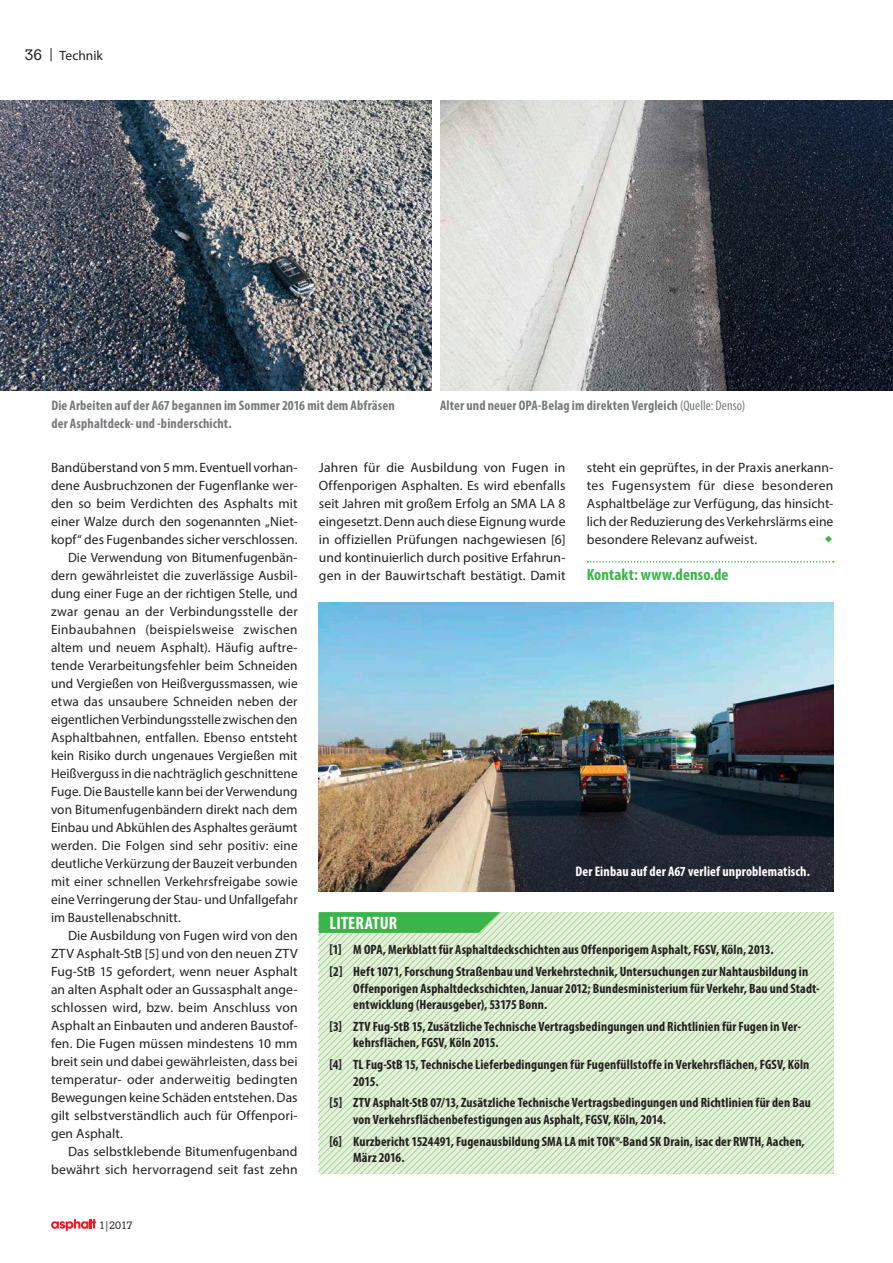
<style>
.page{position:relative;width:893px;height:1263px;background:#fff}
.page>*{position:absolute;margin:0;border:0;box-sizing:border-box;transform-origin:0 0}
.t1{font:700 condensed 18px "Myriad Pro";letter-spacing:.01em;color:#fff}
.t2{font:700 condensed 16.5px "Myriad Pro";letter-spacing:.01em;color:#3ab54a}
.t3{font:300 15px "Calvert";color:#231f20}
.t4{font:700 condensed 13.8px/18px "Myriad Pro";letter-spacing:.01em;color:#76787b}
.t5{font:700 condensed 13.8px "Myriad Pro";letter-spacing:.01em;color:#fff}
.t6{font:13.5px/18px "Myriad Pro";letter-spacing:.005em;color:#231f20;text-align:justify}
.t7{font:700 condensed 13.5px/16.5px "Myriad Pro";letter-spacing:.01em;color:#231f20}
.t8{font:13.5px "Myriad Pro";letter-spacing:.03em;color:#231f20}
.t9{font:300 10.5px "Calvert";color:#231f20}
.s1{font-weight:400}
</style>
<div class="page">
<svg style="left:51px;top:48px;width:1px;height:13px"></svg>
<svg style="left:51px;top:1219px;width:45px;height:12px"></svg>
<svg style="left:513px;top:912px;width:7px;height:262px;background:#d6eacc"></svg>
<svg style="left:532px;top:912px;width:7px;height:262px;background:#d6eacc"></svg>
<svg style="left:539px;top:912px;width:6px;height:262px;background:#d6eacc"></svg>
<svg style="left:545px;top:912px;width:7px;height:262px;background:#d6eacc"></svg>
<svg style="left:552px;top:912px;width:6px;height:262px;background:#d6eacc"></svg>
<svg style="left:558px;top:912px;width:6px;height:262px;background:#d6eacc"></svg>
<svg style="left:564px;top:912px;width:7px;height:262px;background:#d6eacc"></svg>
<svg style="left:571px;top:912px;width:6px;height:262px;background:#d6eacc"></svg>
<svg style="left:577px;top:912px;width:7px;height:262px;background:#d6eacc"></svg>
<svg style="left:584px;top:912px;width:6px;height:262px;background:#d6eacc"></svg>
<svg style="left:590px;top:912px;width:6px;height:262px;background:#d6eacc"></svg>
<svg style="left:596px;top:912px;width:7px;height:262px;background:#d6eacc"></svg>
<svg style="left:603px;top:912px;width:6px;height:262px;background:#d6eacc"></svg>
<svg style="left:609px;top:912px;width:6px;height:262px;background:#d6eacc"></svg>
<svg style="left:615px;top:912px;width:7px;height:262px;background:#d6eacc"></svg>
<svg style="left:622px;top:912px;width:6px;height:262px;background:#d6eacc"></svg>
<svg style="left:628px;top:912px;width:7px;height:262px;background:#d6eacc"></svg>
<svg style="left:635px;top:912px;width:6px;height:262px;background:#d6eacc"></svg>
<svg style="left:641px;top:912px;width:6px;height:262px;background:#d6eacc"></svg>
<svg style="left:647px;top:912px;width:7px;height:262px;background:#d6eacc"></svg>
<svg style="left:654px;top:912px;width:6px;height:262px;background:#d6eacc"></svg>
<svg style="left:660px;top:912px;width:6px;height:262px;background:#d6eacc"></svg>
<svg style="left:666px;top:912px;width:167px;height:262px;background:#d6eacc"></svg>
<svg style="left:319px;top:912px;width:181px;height:262px;background:#cbe6c2"></svg>
<img style="left:319px;top:602px;width:514px;height:289px">
<svg style="left:588px;top:561px;width:246px;height:2px"></svg>
<img style="left:0;top:101px;width:432px;height:289px">
<img style="left:440px;top:101px;width:453px;height:289px">
<p class="t3" style="left:25px;top:46px;width:19px">36</p>
<p class="t6" style="left:60px;top:46px;width:45px">Technik</p>
<p class="t4" style="left:51px;top:396px;width:345px">Die Arbeiten auf der A67 begannen im Sommer 2016 mit dem Abfräsen der Asphaltdeck- und -binderschicht.</p>
<p class="t4" style="left:440px;top:396px;width:307px">Alter und neuer OPA-Belag im direkten Vergleich <span class="s1">(Quelle: Denso)</span></p>
<p class="t6" style="left:51px;top:458px;width:248px">Bandüberstand von 5 mm. Eventuell vorhan-</p>
<p class="t6" style="left:51px;top:476px;width:248px">dene Ausbruchzonen der Fugenflanke wer-</p>
<p class="t6" style="left:51px;top:494px;width:248px">den so beim Verdichten des Asphalts mit</p>
<p class="t6" style="left:51px;top:512px;width:248px">einer Walze durch den sogenannten „Niet-</p>
<p class="t6" style="left:51px;top:530px;width:248px">kopf“ des Fugenbandes sicher verschlossen.</p>
<p class="t6" style="left:68px;top:548px;width:231px">Die Verwendung von Bitumenfugenbän-</p>
<p class="t6" style="left:51px;top:566px;width:248px">dern gewährleistet die zuverlässige Ausbil-</p>
<p class="t6" style="left:51px;top:584px;width:248px">dung einer Fuge an der richtigen Stelle, und</p>
<p class="t6" style="left:51px;top:602px;width:248px">zwar genau an der Verbindungsstelle der</p>
<p class="t8" style="left:51px;top:621px;width:248px">Einbaubahnen (beispielsweise zwischen</p>
<p class="t6" style="left:51px;top:638px;width:248px">altem und neuem Asphalt). Häufig auftre-</p>
<p class="t6" style="left:51px;top:656px;width:248px">tende Verarbeitungsfehler beim Schneiden</p>
<p class="t6" style="left:51px;top:674px;width:248px">und Vergießen von Heißvergussmassen, wie</p>
<p class="t6" style="left:51px;top:692px;width:248px">etwa das unsaubere Schneiden neben der</p>
<p class="t6" style="left:51px;top:710px;width:248px">eigentlichen Verbindungsstelle zwischen den</p>
<p class="t6" style="left:51px;top:728px;width:248px">Asphaltbahnen, entfallen. Ebenso entsteht</p>
<p class="t6" style="left:51px;top:746px;width:248px">kein Risiko durch ungenaues Vergießen mit</p>
<p class="t6" style="left:51px;top:764px;width:248px">Heißverguss in die nachträglich geschnittene</p>
<p class="t6" style="left:51px;top:782px;width:248px">Fuge. Die Baustelle kann bei der Verwendung</p>
<p class="t6" style="left:51px;top:800px;width:248px">von Bitumenfugenbändern direkt nach dem</p>
<p class="t6" style="left:51px;top:818px;width:248px">Einbau und Abkühlen des Asphaltes geräumt</p>
<p class="t6" style="left:51px;top:836px;width:248px">werden. Die Folgen sind sehr positiv: eine</p>
<p class="t6" style="left:51px;top:854px;width:248px">deutliche Verkürzung der Bauzeit verbunden</p>
<p class="t6" style="left:51px;top:872px;width:248px">mit einer schnellen Verkehrsfreigabe sowie</p>
<p class="t6" style="left:51px;top:890px;width:248px">eine Verringerung der Stau- und Unfallgefahr</p>
<p class="t6" style="left:51px;top:908px;width:131px">im Baustellenabschnitt.</p>
<p class="t6" style="left:68px;top:926px;width:231px">Die Ausbildung von Fugen wird von den</p>
<p class="t6" style="left:51px;top:944px;width:248px">ZTV Asphalt-StB [5] und von den neuen ZTV</p>
<p class="t6" style="left:51px;top:962px;width:248px">Fug-StB 15 gefordert, wenn neuer Asphalt</p>
<p class="t6" style="left:51px;top:980px;width:248px">an alten Asphalt oder an Gussasphalt ange-</p>
<p class="t6" style="left:51px;top:998px;width:248px">schlossen wird, bzw. beim Anschluss von</p>
<p class="t6" style="left:51px;top:1016px;width:248px">Asphalt an Einbauten und anderen Baustof-</p>
<p class="t6" style="left:51px;top:1034px;width:248px">fen. Die Fugen müssen mindestens 10 mm</p>
<p class="t6" style="left:51px;top:1052px;width:248px">breit sein und dabei gewährleisten, dass bei</p>
<p class="t6" style="left:51px;top:1070px;width:248px">temperatur- oder anderweitig bedingten</p>
<p class="t6" style="left:51px;top:1088px;width:248px">Bewegungen keine Schäden entstehen. Das</p>
<p class="t6" style="left:51px;top:1106px;width:248px">gilt selbstverständlich auch für Offenpori-</p>
<p class="t6" style="left:51px;top:1124px;width:73px">gen Asphalt.</p>
<p class="t6" style="left:68px;top:1142px;width:231px">Das selbstklebende Bitumenfugenband</p>
<p class="t6" style="left:51px;top:1160px;width:248px">bewährt sich hervorragend seit fast zehn</p>
<p class="t9" style="left:99px;top:1219px;width:35px">1|2017</p>
<p class="t6" style="left:319px;top:458px;width:248px">Jahren für die Ausbildung von Fugen in Offenporigen Asphalten. Es wird ebenfalls seit Jahren mit großem Erfolg an SMA LA 8 eingesetzt. Denn auch diese Eignung wurde in offiziellen Prüfungen nachgewiesen [6] und kontinuierlich durch positive Erfahrun&shy;gen in der Bauwirtschaft bestätigt. Damit</p>
<p class="t6" style="left:587px;top:458px;width:248px">steht ein geprüftes, in der Praxis anerkann&shy;tes Fugensystem für diese besonderen Asphaltbeläge zur Verfügung, das hinsicht&shy;lich der Reduzierung des Verkehrslärms eine besondere Relevanz aufweist.</p>
<p class="t2" style="left:587px;top:564px;width:143px">Kontakt: www.denso.de</p>
<h1 class="t1" style="left:329px;top:912px;width:69px">LITERATUR</h1>
<p class="t5" style="left:576px;top:862px;width:236px">Der Einbau auf der A67 verlief unproblematisch.</p>
<p class="t7" style="left:329px;top:938px;width:480px;line-height:21.8px">[1] M OPA, Merkblatt für Asphaltdeckschichten aus Offenporigem Asphalt, FGSV, Köln, 2013.<br>[2] Heft 1071, Forschung Straßenbau und Verkehrstechnik, Untersuchungen zur Nahtausbildung in</p>
<p class="t7" style="left:353px;top:979px;width:467px">Offenporigen Asphaltdeckschichten, Januar 2012; Bundesministerium für Verkehr, Bau und Stadt&shy;entwicklung (Herausgeber), 53175 Bonn.</p>
<p class="t7" style="left:353px;top:1018px;width:449px;text-indent:-24px">[3] ZTV Fug-StB 15, Zusätzliche Technische Vertragsbedingungen und Richtlinien für Fugen in Ver&shy;kehrsflächen, FGSV, Köln 2015.</p>
<p class="t7" style="left:353px;top:1056px;width:458px;text-indent:-24px">[4] TL Fug-StB 15, Technische Lieferbedingungen für Fugenfüllstoffe in Verkehrsflächen, FGSV, Köln<br>2015.</p>
<p class="t7" style="left:353px;top:1094px;width:459px;text-indent:-24px">[5] ZTV Asphalt-StB 07/13, Zusätzliche Technische Vertragsbedingungen und Richtlinien für den Bau von Verkehrsflächenbefestigungen aus Asphalt, FGSV, Köln, 2014.</p>
<p class="t7" style="left:353px;top:1133px;width:453px;text-indent:-24px">[6] Kurzbericht 1524491, Fugenausbildung SMA LA mit TOK®-Band SK Drain, isac der RWTH, Aachen,<br>März 2016.</p>
</div>
